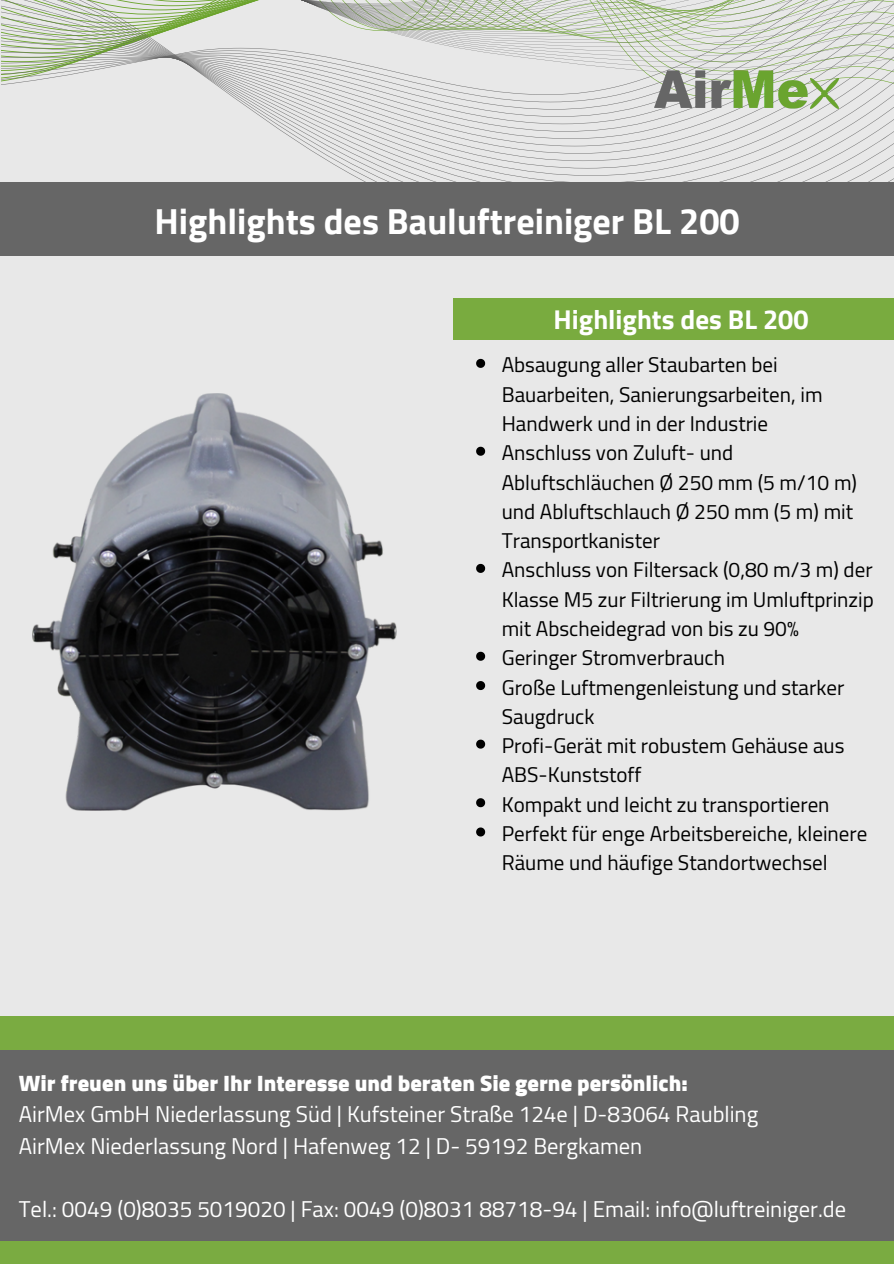
<style>
.page{position:relative;width:894px;height:1264px;background:#fff}
.page>*{position:absolute;margin:0;border:0;box-sizing:border-box;transform-origin:0 0}
.t1{font:700 36px "Cairo";color:#fff}
.t2{font:700 27px "Cairo";color:#fff}
.t3{font:22.5px "Cairo";color:#fff}
.t4{font:900 22.5px "Cairo";color:#fff}
.t5{font:21px/29.2px "Cairo";color:#000}
</style>
<div class="page">
<div style="left:0;top:0;width:893px;height:1263px;background:#e8e8e8"></div>
<svg style="left:1px;top:74px;width:892px;height:109px"></svg>
<svg style="left:1px;top:0;width:892px;height:74px"></svg>
<img style="left:654px;top:66px;width:183px;height:55px">
<div style="left:0;top:1016px;width:893px;height:247px;background:#7aab41"></div>
<div style="left:0;top:1050px;width:893px;height:191px;background:#666"></div>
<div style="left:0;top:183px;width:893px;height:73px;background:#666"></div>
<div style="left:453px;top:298px;width:440px;height:41px;background:#79ab3f"></div>
<img style="left:33px;top:393px;width:363px;height:418px">
<svg style="left:476px;top:359px;width:9px;height:9px"></svg>
<svg style="left:476px;top:447px;width:9px;height:9px"></svg>
<svg style="left:476px;top:564px;width:9px;height:9px"></svg>
<svg style="left:476px;top:651px;width:9px;height:9px"></svg>
<svg style="left:476px;top:681px;width:9px;height:9px"></svg>
<svg style="left:476px;top:739px;width:9px;height:9px"></svg>
<svg style="left:476px;top:798px;width:9px;height:9px"></svg>
<svg style="left:476px;top:827px;width:9px;height:9px"></svg>
<p class="t1" style="left:154px;top:200px;width:586px">Highlights des Bauluftreiniger BL 200</p>
<p class="t2" style="left:553px;top:304px;width:256px">Highlights des BL 200</p>
<p class="t5" style="left:501px;top:350px;width:322px">Absaugung aller Staubarten bei<br>Bauarbeiten, Sanierungsarbeiten, im<br>Handwerk und in der Industrie</p>
<p class="t5" style="left:501px;top:438px;width:357px">Anschluss von Zuluft- und<br>Abluftschläuchen Ø 250 mm (5 m/10 m) und Abluftschlauch Ø 250 mm (5 m) mit<br>Transportkanister</p>
<p class="t5" style="left:501px;top:555px;width:373px;text-align:justify">Anschluss von Filtersack (0,80 m/3 m) der Klasse M5 zur Filtrierung im Umluftprinzip mit Abscheidegrad von bis zu 90%</p>
<p class="t5" style="left:501px;top:643px;width:225px">Geringer Stromverbrauch</p>
<p class="t5" style="left:501px;top:672px;width:344px">Große Luftmengenleistung und starker<br>Saugdruck</p>
<p class="t5" style="left:501px;top:731px;width:344px">Profi-Gerät mit robustem Gehäuse aus<br>ABS-Kunststoff</p>
<p class="t5" style="left:501px;top:789px;width:329px">Kompakt und leicht zu transportieren</p>
<p class="t5" style="left:501px;top:819px;width:367px">Perfekt für enge Arbeitsbereiche, kleinere<br>Räume und häufige Standortwechsel</p>
<p class="t4" style="left:19px;top:1069px;width:670px">Wir freuen uns über Ihr Interesse und beraten Sie gerne persönlich:</p>
<p class="t3" style="left:19px;top:1101px;width:740px">AirMex GmbH Niederlassung Süd | Kufsteiner Straße 124e | D-83064 Raubling</p>
<p class="t3" style="left:19px;top:1132px;width:625px">AirMex Niederlassung Nord | Hafenweg 12 | D- 59192 Bergkamen</p>
<p class="t3" style="left:19px;top:1195px;width:828px">Tel.: 0049 (0)8035 5019020 | Fax: 0049 (0)8031 88718-94 | Email: info@luftreiniger.de</p>
</div>
